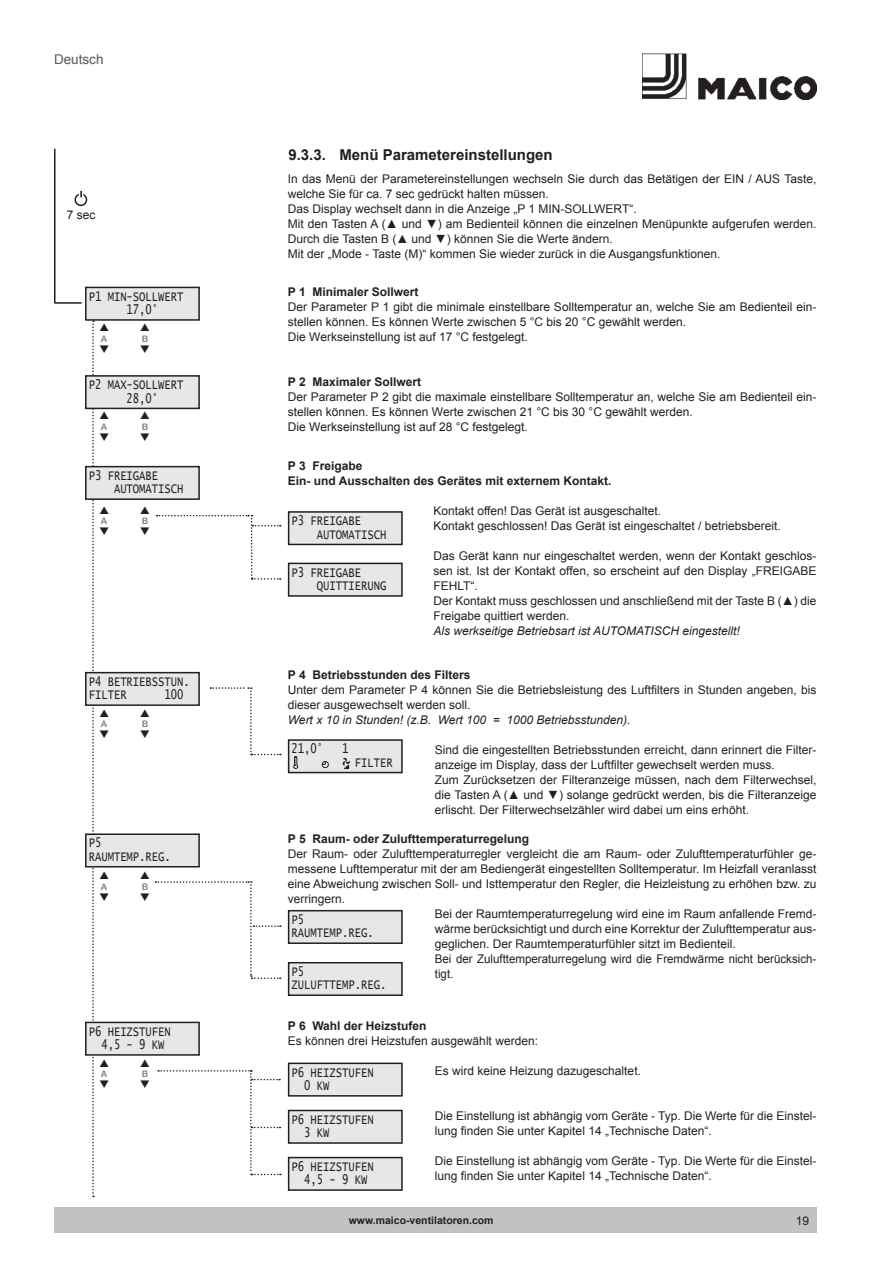
<style>
.page{position:relative;width:893px;height:1263px;background:#fff}
.page>*{position:absolute;margin:0;border:0;box-sizing:border-box;transform-origin:0 0}
.t1{font:700 15px "Arial";color:#231f20}
.t2{font:13.65px/13.5px "Lucida Console";color:#231f20;scale:.77 1}
.t3{font:13.5px "Arial";color:#57585a}
.t4{font:12px/15px "Arial";color:#231f20}
.t5{font:700 12px/15px "Arial";color:#231f20}
.t6{font:italic 12px "Arial";color:#231f20}
.t7{font:12px "Arial";color:#231f20;scale:.96 1}
.t8{font:700 10.5px "Arial";color:#231f20}
.t9{font:9px "Arial Rounded MT Bold";color:#808285}
</style>
<div class="page">
<svg style="left:92px;top:321px;width:2px;height:876px"></svg>
<div style="left:86px;top:376px;width:113px;height:32px;background:#e6e7e9"></div>
<div style="left:85px;top:375px;width:115px;height:34px;border:2px solid #231f20"></div>
<div style="left:86px;top:467px;width:113px;height:32px;background:#e6e7e9"></div>
<div style="left:85px;top:466px;width:115px;height:34px;border:2px solid #231f20"></div>
<div style="left:86px;top:673px;width:113px;height:32px;background:#e6e7e9"></div>
<div style="left:85px;top:672px;width:115px;height:34px;border:2px solid #231f20"></div>
<div style="left:86px;top:834px;width:113px;height:33px;background:#e6e7e9"></div>
<div style="left:85px;top:833px;width:115px;height:34px;border:2px solid #231f20"></div>
<div style="left:86px;top:1022px;width:113px;height:33px;background:#e6e7e9"></div>
<div style="left:85px;top:1022px;width:115px;height:34px;border:2px solid #231f20"></div>
<div style="left:86px;top:287px;width:113px;height:33px;background:#e6e7e9"></div>
<div style="left:85px;top:287px;width:115px;height:34px;border:2px solid #231f20"></div>
<div style="left:289px;top:1063px;width:113px;height:33px;background:#e6e7e9"></div>
<div style="left:288px;top:1062px;width:115px;height:34px;border:2px solid #231f20"></div>
<div style="left:289px;top:1110px;width:113px;height:33px;background:#e6e7e9"></div>
<div style="left:288px;top:1110px;width:115px;height:34px;border:2px solid #231f20"></div>
<div style="left:289px;top:1157px;width:113px;height:33px;background:#e6e7e9"></div>
<div style="left:288px;top:1157px;width:115px;height:34px;border:2px solid #231f20"></div>
<div style="left:289px;top:911px;width:113px;height:32px;background:#e6e7e9"></div>
<div style="left:288px;top:910px;width:115px;height:34px;border:2px solid #231f20"></div>
<div style="left:289px;top:963px;width:113px;height:32px;background:#e6e7e9"></div>
<div style="left:288px;top:962px;width:115px;height:34px;border:2px solid #231f20"></div>
<div style="left:289px;top:740px;width:113px;height:32px;background:#e6e7e9"></div>
<div style="left:288px;top:739px;width:115px;height:34px;border:2px solid #231f20"></div>
<svg style="left:293px;top:756px;width:5px;height:13px"></svg>
<div style="left:322px;top:761px;width:7px;height:7px;border:1px solid #231f20;border-radius:50%"></div>
<svg style="left:322px;top:761px;width:4px;height:4px"></svg>
<svg style="left:343px;top:758px;width:7px;height:11px"></svg>
<div style="left:289px;top:512px;width:113px;height:32px;background:#e6e7e9"></div>
<div style="left:288px;top:511px;width:115px;height:34px;border:2px solid #231f20"></div>
<div style="left:289px;top:563px;width:113px;height:33px;background:#e6e7e9"></div>
<div style="left:288px;top:563px;width:115px;height:34px;border:2px solid #231f20"></div>
<div style="left:54px;top:1208px;width:762px;height:25px;background:#c1c2c4"></div>
<div style="left:75px;top:193px;width:12px;height:13px;border:2px solid #231f20;border-radius:50%"></div>
<div style="left:79px;top:189px;width:4px;height:10px;border:2px solid #fff"></div>
<hr style="left:54px;top:149px;width:2px;height:154px;background:#231f20">
<hr style="left:55px;top:302px;width:27px;height:2px;background:#231f20">
<svg style="left:210px;top:687px;width:71px;height:68px"></svg>
<svg style="left:156px;top:515px;width:125px;height:65px"></svg>
<svg style="left:155px;top:881px;width:126px;height:98px"></svg>
<svg style="left:158px;top:1070px;width:123px;height:105px"></svg>
<img style="left:642px;top:54px;width:174px;height:45px">
<p class="t3" style="left:54px;top:50px;width:51px">Deutsch</p>
<p class="t4" style="left:67px;top:208px;width:30px">7 sec</p>
<p class="t2" style="left:127px;top:290px;width:76px;text-indent:-38px">P1 MIN-SOLLWERT<br>17,0°</p>
<p class="t9" style="left:101px;top:333px;width:8px">A</p>
<p class="t9" style="left:142px;top:333px;width:8px">B</p>
<p class="t2" style="left:127px;top:378px;width:76px;text-indent:-38px">P2 MAX-SOLLWERT<br>28,0°</p>
<p class="t9" style="left:101px;top:421px;width:8px">A</p>
<p class="t9" style="left:142px;top:421px;width:8px">B</p>
<p class="t2" style="left:114px;top:469px;width:92px;text-indent:-25px">P3 FREIGABE<br>AUTOMATISCH</p>
<p class="t9" style="left:101px;top:516px;width:8px">A</p>
<p class="t9" style="left:142px;top:516px;width:8px">B</p>
<p class="t2" style="left:89px;top:675px;width:133px">P4 BETRIEBSSTUN.<br>FILTER</p>
<p class="t2" style="left:165px;top:689px;width:26px">100</p>
<p class="t9" style="left:101px;top:718px;width:8px">A</p>
<p class="t9" style="left:142px;top:718px;width:8px">B</p>
<p class="t2" style="left:89px;top:837px;width:108px">P5<br>RAUMTEMP.REG.</p>
<p class="t9" style="left:101px;top:881px;width:8px">A</p>
<p class="t9" style="left:142px;top:881px;width:8px">B</p>
<p class="t2" style="left:89px;top:1025px;width:108px;text-align:center">P6 HEIZSTUFEN<br>4,5 - 9 KW</p>
<p class="t9" style="left:101px;top:1068px;width:8px">A</p>
<p class="t9" style="left:142px;top:1068px;width:8px">B</p>
<p class="t1" style="left:288px;top:144px;width:266px">9.3.3. Menü Parametereinstellungen</p>
<p class="t4" style="left:288px;top:171px;width:530px">In das Menü der Parametereinstellungen wechseln Sie durch das Betätigen der EIN / AUS Taste, welche Sie für ca. 7 sec gedrückt halten müssen.<br>Das Display wechselt dann in die Anzeige „P 1 MIN-SOLLWERT“.<br>Mit den Tasten A (▲ und ▼) am Bedienteil können die einzelnen Menüpunkte aufgerufen werden.<br>Durch die Tasten B (▲ und ▼) können Sie die Werte ändern.<br>Mit der „Mode - Taste (M)“ kommen Sie wieder zurück in die Ausgangsfunktionen.</p>
<p class="t5" style="left:288px;top:284px;width:132px">P 1 Minimaler Sollwert</p>
<p class="t4" style="left:288px;top:299px;width:530px">Der Parameter P 1 gibt die minimale einstellbare Solltemperatur an, welche Sie am Bedienteil ein&shy;stellen können. Es können Werte zwischen 5 °C bis 20 °C gewählt werden.<br>Die Werkseinstellung ist auf 17 °C festgelegt.</p>
<p class="t5" style="left:288px;top:374px;width:135px">P 2 Maximaler Sollwert</p>
<p class="t4" style="left:288px;top:389px;width:530px">Der Parameter P 2 gibt die maximale einstellbare Solltemperatur an, welche Sie am Bedienteil ein&shy;stellen können. Es können Werte zwischen 21 °C bis 30 °C gewählt werden.<br>Die Werkseinstellung ist auf 28 °C festgelegt.</p>
<p class="t5" style="left:288px;top:459px;width:325px">P 3 Freigabe<br>Ein- und Ausschalten des Gerätes mit externem Kontakt.</p>
<p class="t4" style="left:433px;top:504px;width:349px">Kontakt offen! Das Gerät ist ausgeschaltet.<br>Kontakt geschlossen! Das Gerät ist eingeschaltet / betriebsbereit.</p>
<p class="t4" style="left:433px;top:549px;width:385px">Das Gerät kann nur eingeschaltet werden, wenn der Kontakt geschlos&shy;sen ist. Ist der Kontakt offen, so erscheint auf den Display „FREIGABE FEHLT“.<br>Der Kontakt muss geschlossen und anschließend mit der Taste B (▲) die Freigabe quittiert werden.</p>
<p class="t6" style="left:433px;top:623px;width:308px">Als werkseitige Betriebsart ist AUTOMATISCH eingestellt!</p>
<p class="t2" style="left:317px;top:514px;width:92px;text-indent:-25px">P3 FREIGABE<br>AUTOMATISCH</p>
<p class="t2" style="left:317px;top:566px;width:92px;text-indent:-25px">P3 FREIGABE<br>QUITTIERUNG</p>
<p class="t5" style="left:288px;top:667px;width:184px">P 4 Betriebsstunden des Filters</p>
<p class="t4" style="left:288px;top:682px;width:530px">Unter dem Parameter P 4 können Sie die Betriebsleistung des Luftfilters in Stunden angeben, bis dieser ausgewechselt werden soll.</p>
<p class="t6" style="left:288px;top:711px;width:344px">Wert x 10 in Stunden! (z.B. Wert 100 = 1000 Betriebsstunden).</p>
<p class="t4" style="left:435px;top:742px;width:383px">Sind die eingestellten Betriebsstunden erreicht, dann erinnert die Filter&shy;anzeige im Display, dass der Luftfilter gewechselt werden muss.<br>Zum Zurücksetzen der Filteranzeige müssen, nach dem Filterwechsel, die Tasten A (▲ und ▼) solange gedrückt werden, bis die Filteranzeige erlischt. Der Filterwechselzähler wird dabei um eins erhöht.</p>
<p class="t2" style="left:291px;top:742px;width:43px">21,0°</p>
<p class="t2" style="left:342px;top:742px;width:10px">1</p>
<p class="t2" style="left:355px;top:756px;width:51px">FILTER</p>
<p class="t5" style="left:288px;top:832px;width:243px">P 5 Raum- oder Zulufttemperaturregelung</p>
<p class="t4" style="left:288px;top:847px;width:530px">Der Raum- oder Zulufttemperaturregler vergleicht die am Raum- oder Zulufttemperaturfühler ge-</p>
<p class="t4" style="left:288px;top:862px;width:530px">messene Lufttemperatur mit der am Bediengerät eingestellten Solltemperatur. Im Heizfall veranlasst</p>
<p class="t4" style="left:288px;top:877px;width:530px">eine Abweichung zwischen Soll- und Isttemperatur den Regler, die Heizleistung zu erhöhen bzw. zu</p>
<p class="t4" style="left:288px;top:892px;width:59px">verringern.</p>
<p class="t4" style="left:435px;top:907px;width:383px">Bei der Raumtemperaturregelung wird eine im Raum anfallende Fremd-</p>
<p class="t4" style="left:435px;top:922px;width:383px">wärme berücksichtigt und durch eine Korrektur der Zulufttemperatur aus-</p>
<p class="t4" style="left:435px;top:937px;width:302px">geglichen. Der Raumtemperaturfühler sitzt im Bedienteil.</p>
<p class="t7" style="left:435px;top:951px;width:399px">Bei der Zulufttemperaturregelung wird die Fremdwärme nicht berücksich-</p>
<p class="t7" style="left:435px;top:966px;width:21px">tigt.</p>
<p class="t2" style="left:291px;top:913px;width:108px">P5<br>RAUMTEMP.REG.</p>
<p class="t2" style="left:291px;top:965px;width:125px">P5<br>ZULUFTTEMP.REG.</p>
<p class="t5" style="left:288px;top:1019px;width:140px">P 6 Wahl der Heizstufen</p>
<p class="t4" style="left:288px;top:1034px;width:252px">Es können drei Heizstufen ausgewählt werden:</p>
<p class="t4" style="left:435px;top:1064px;width:208px">Es wird keine Heizung dazugeschaltet.</p>
<p class="t4" style="left:435px;top:1109px;width:383px">Die Einstellung ist abhängig vom Geräte - Typ. Die Werte für die Einstel&shy;lung finden Sie unter Kapitel 14 „Technische Daten“.</p>
<p class="t4" style="left:435px;top:1154px;width:383px">Die Einstellung ist abhängig vom Geräte - Typ. Die Werte für die Einstel&shy;lung finden Sie unter Kapitel 14 „Technische Daten“.</p>
<p class="t2" style="left:304px;top:1066px;width:92px;text-indent:-13px">P6 HEIZSTUFEN<br>0 KW</p>
<p class="t2" style="left:304px;top:1113px;width:92px;text-indent:-13px">P6 HEIZSTUFEN<br>3 KW</p>
<p class="t2" style="left:291px;top:1160px;width:108px;text-align:center">P6 HEIZSTUFEN<br>4,5 - 9 KW</p>
<p class="t8" style="left:349px;top:1213px;width:146px">www.maico-ventilatoren.com</p>
<p class="t4" style="left:796px;top:1213px;width:15px">19</p>
</div>
